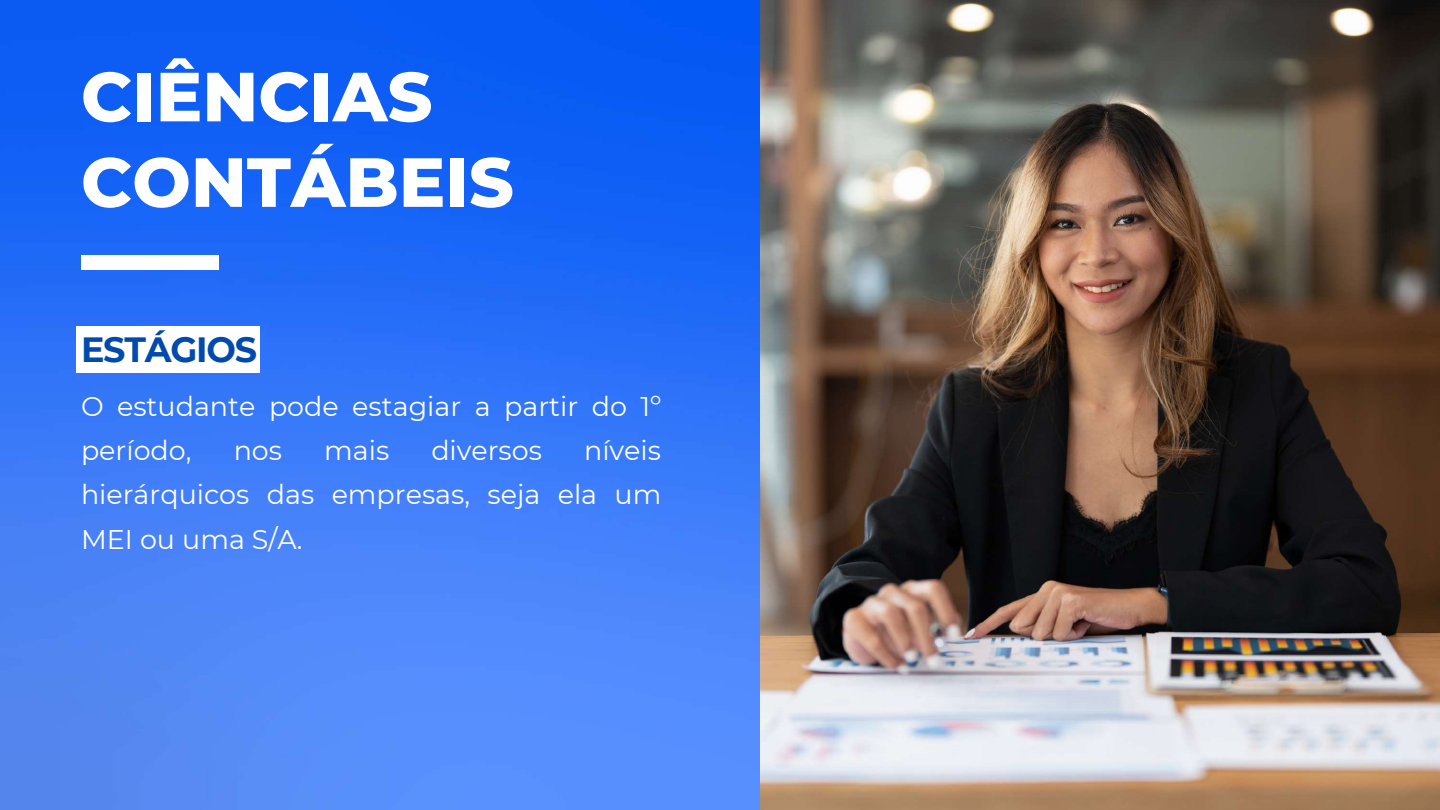
<style>
.page{position:relative;width:1440px;height:810px;background:#fff}
.page>*{position:absolute;margin:0;border:0;box-sizing:border-box;transform-origin:0 0}
.t1{font:800 69.4px/85.5px "Montserrat";color:#fff}
.t2{font:700 35px "Montserrat";letter-spacing:-.035em;color:#004aad}
.t3{font:27px/44.2px "Montserrat";color:#fff}
</style>
<div class="page">
<img style="left:0;top:0;width:760px;height:810px">
<img style="left:760px;top:0;width:680px;height:810px">
<div style="left:77px;top:326px;width:183px;height:47px;background:#fff"></div>
<div style="left:81px;top:256px;width:137px;height:14px;background:#fff"></div>
<h1 class="t1" style="left:81px;top:54px;width:434px">CIÊNCIAS<br>CONTÁBEIS</h1>
<p class="t2" style="left:81px;top:328px;width:178px">ESTÁGIOS</p>
<p class="t3" style="left:81px;top:384px;width:582px">O estudante pode estagiar a partir do 1º período,</p>
<p class="t3" style="left:81px;top:428px;width:582px;text-align:justify;text-indent:503px">níveis hierárquicos das empresas, seja ela um MEI ou uma S/A.</p>
<p class="t3" style="left:234px;top:428px;width:50px">nos</p>
<p class="t3" style="left:324px;top:428px;width:67px">mais</p>
<p class="t3" style="left:431px;top:428px;width:112px">diversos</p>
</div>
